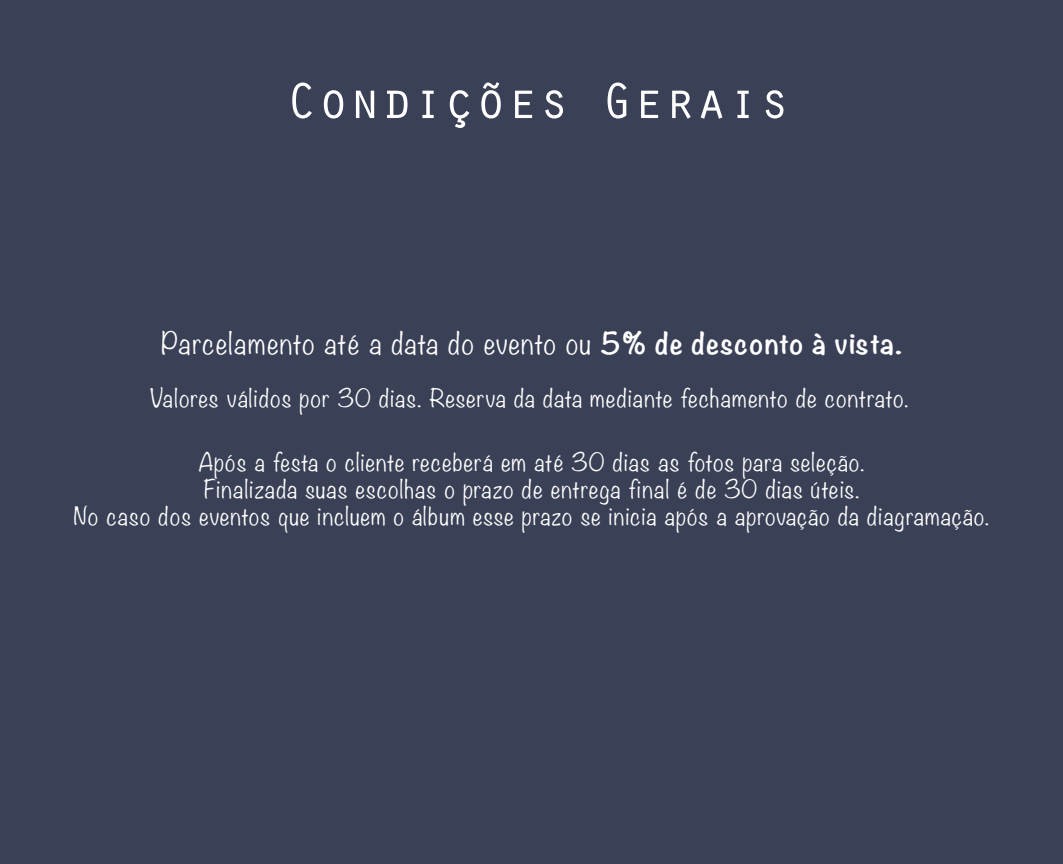
<style>
.page{position:relative;width:1063px;height:864px;background:#fff}
.page>*{position:absolute;margin:0;border:0;box-sizing:border-box;transform-origin:0 0}
.t1{font:52.5px "Orator Std";color:#fff}
.t2{font:300 27px "Noteworthy";letter-spacing:.03em;color:#fff}
.t3{font:300 22.5px/27px "Noteworthy";letter-spacing:.05em;color:#fff;text-align:center}
.s1{font-weight:700}
</style>
<div class="page">
<div style="left:0;top:0;width:1063px;height:863px;background:#3a4056"></div>
<h1 class="t1" style="left:286px;top:63px;width:506px">Condições Gerais</h1>
<p class="t2" style="left:161px;top:320px;width:742px">Parcelamento até a data do evento ou <span class="s1">5% de desconto à vista.</span></p>
<p class="t3" style="left:150px;top:384px;width:760px">Valores válidos por 30 dias. Reserva da data mediante fechamento de contrato.</p>
<p class="t3" style="left:74px;top:448px;width:917px">Após a festa o cliente receberá em até 30 dias as fotos para seleção.<br>Finalizada suas escolhas o prazo de entrega final é de 30 dias úteis.<br>No caso dos eventos que incluem o álbum esse prazo se inicia após a aprovação da diagramação.</p>
</div>
